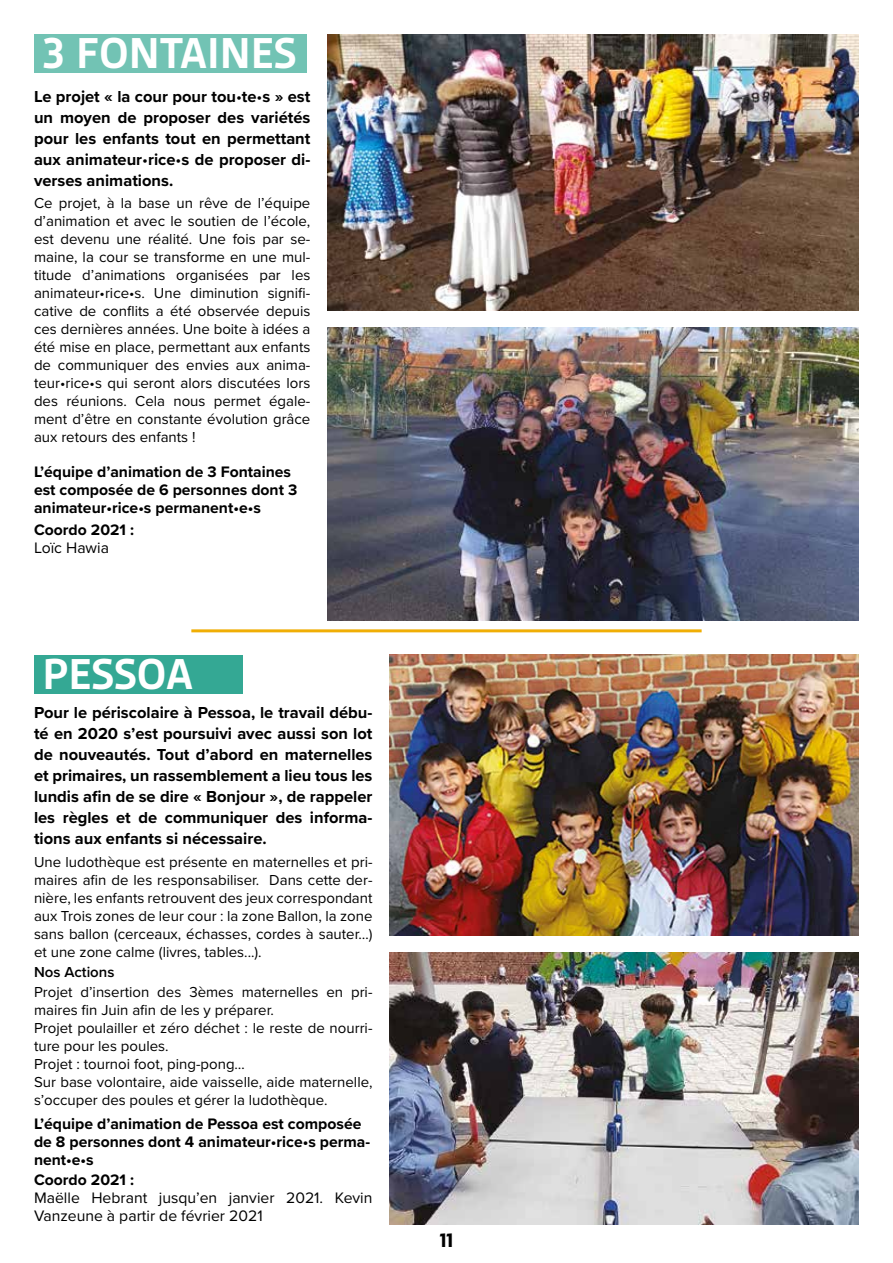
<style>
.page{position:relative;width:893px;height:1263px;background:#fff}
.page>*{position:absolute;margin:0;border:0;box-sizing:border-box;transform-origin:0 0}
.t1{font:700 46.5px "Gesta";color:#fff}
.t2{font:700 21px "Agenda";color:#000}
.t3{font:700 16.5px/21px "Proxima Nova";color:#000;text-align:justify}
.t4{font:700 15.75px/18px "Proxima Nova";color:#000}
.t5{font:15.75px/18px "Proxima Nova";color:#000}
.t6{font:15px/18px "Proxima Nova";color:#000;text-align:justify}
.t7{font:600 15px "Proxima Nova";color:#000}
.s1{font-weight:400}
</style>
<div class="page">
<img style="left:389px;top:655px;width:470px;height:280px">
<img style="left:389px;top:952px;width:470px;height:273px">
<img style="left:327px;top:34px;width:532px;height:276px">
<img style="left:327px;top:327px;width:532px;height:294px">
<div style="left:34px;top:34px;width:272px;height:38px;background:#72c3b4"></div>
<div style="left:34px;top:655px;width:209px;height:38px;background:#34a894"></div>
<hr style="left:191px;top:629px;width:511px;height:3px;background:#f0ae04">
<h1 class="t1" style="left:43px;top:27px;width:255px">3 FONTAINES</h1>
<p class="t3" style="left:34px;top:85px;width:278px">Le projet « la cour pour tou<span class="s1">•</span>te<span class="s1">•</span>s » est un moyen de proposer des variétés pour les enfants tout en permettant aux animateur<span class="s1">•</span>rice<span class="s1">•</span>s de proposer di&shy;verses animations.</p>
<p class="t6" style="left:34px;top:193px;width:278px">Ce projet, à la base un rêve de l’équipe d’animation et avec le soutien de l’école, est devenu une réalité. Une fois par se&shy;maine, la cour se transforme en une mul&shy;titude d’animations organisées par les animateur•rice•s. Une diminution signifi&shy;cative de conflits a été observée depuis ces dernières années. Une boite à idées a été mise en place, permettant aux enfants de communiquer des envies aux anima&shy;teur•rice•s qui seront alors discutées lors des réunions. Cela nous permet égale&shy;ment d’être en constante évolution grâce aux retours des enfants !</p>
<p class="t4" style="left:34px;top:462px;width:265px">L’équipe d’animation de 3 Fontaines est composée de 6 personnes dont 3 animateur•rice•s permanent•e•s</p>
<p class="t4" style="left:34px;top:521px;width:101px">Coordo 2021 :</p>
<p class="t5" style="left:34px;top:538px;width:77px">Loïc Hawia</p>
<h1 class="t1" style="left:43px;top:648px;width:152px">PESSOA</h1>
<p class="t3" style="left:34px;top:702px;width:340px">Pour le périscolaire à Pessoa, le travail débu&shy;té en 2020 s’est poursuivi avec aussi son lot de nouveautés. Tout d’abord en maternelles et primaires, un rassemblement a lieu tous les lundis afin de se dire « Bonjour », de rappeler les règles et de communiquer des informa&shy;tions aux enfants si nécessaire.</p>
<p class="t6" style="left:34px;top:852px;width:340px">Une ludothèque est présente en maternelles et pri&shy;maires afin de les responsabiliser. Dans cette der&shy;nière, les enfants retrouvent des jeux correspondant aux Trois zones de leur cour : la zone Ballon, la zone sans ballon (cerceaux, échasses, cordes à sauter…) et une zone calme (livres, tables...).</p>
<p class="t7" style="left:34px;top:960px;width:82px">Nos Actions</p>
<p class="t6" style="left:34px;top:982px;width:340px;text-align:left">Projet d’insertion des 3èmes maternelles en pri&shy;maires fin Juin afin de les y préparer.<br>Projet poulailler et zéro déchet : le reste de nourri&shy;ture pour les poules.<br>Projet : tournoi foot, ping-pong…<br>Sur base volontaire, aide vaisselle, aide maternelle, s’occuper des poules et gérer la ludothèque.</p>
<p class="t4" style="left:34px;top:1115px;width:338px">L’équipe d’animation de Pessoa est composée de 8 personnes dont 4 animateur•rice•s perma&shy;nent•e•s</p>
<p class="t4" style="left:34px;top:1171px;width:101px">Coordo 2021 :</p>
<p class="t5" style="left:34px;top:1188px;width:340px">Maëlle Hebrant jusqu’en janvier 2021. Kevin<br>Vanzeune à partir de février 2021</p>
<h2 class="t2" style="left:440px;top:1229px;width:15px">11</h2>
</div>
